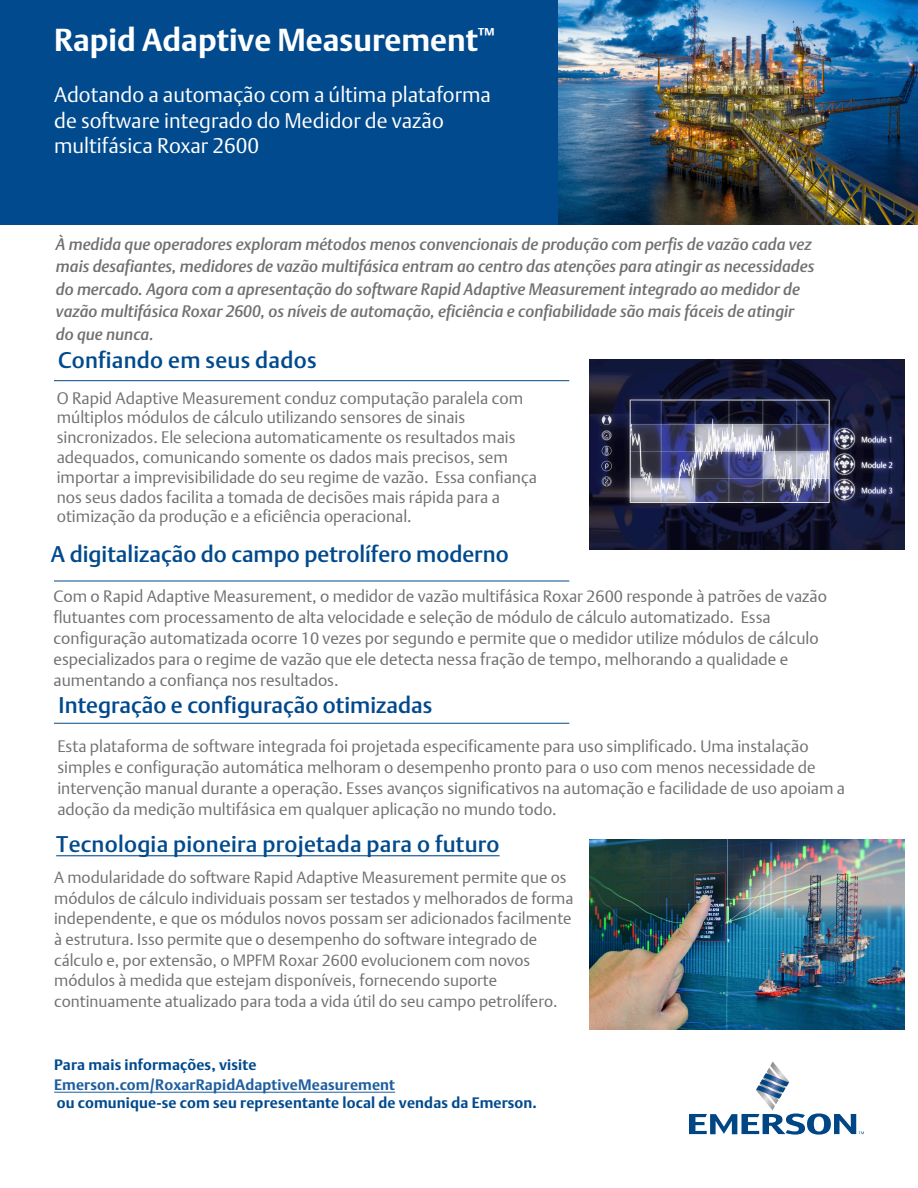
<style>
.page{position:relative;width:918px;height:1188px;background:#fff}
.page>*{position:absolute;margin:0;border:0;box-sizing:border-box;transform-origin:0 0}
.t1{font:700 31.5px "DTL Argo T";color:#fff}
.t2{font:500 22.5px "DTL Argo T";color:#00498c}
.t3{font:500 22.5px "DTL Argo T";letter-spacing:.01em;color:#004a8d}
.t4{font:300 21px/25.5px "DTL Argo T";color:#fff}
.t5{font:300 16.5px/19.8px "DTL Argo T";color:#717173}
.t6{font:16.5px/21px "DTL Argo T Light";color:#707073}
.t7{font:italic 500 16.5px/22.5px "DTL Argo T";color:#707073}
.t8{font:16.2px/20.7px "DTL Argo T Light";color:#707073}
.t9{font:700 15px/18.9px "DTL Argo T";letter-spacing:.01em;color:#004a8d}
.s1{color:#1f5e9d}
</style>
<div class="page">
<svg style="left:689px;top:1061px;width:175px;height:74px"></svg>
<div style="left:0;top:0;width:558px;height:225px;background:#004a8d"></div>
<hr style="left:54px;top:380px;width:515px;height:1px;background:#004a8d">
<hr style="left:54px;top:581px;width:515px;height:1px;background:#004a8d">
<img style="left:590px;top:360px;width:315px;height:189px">
<hr style="left:54px;top:723px;width:515px;height:1px;background:#004a8d">
<img style="left:558px;top:0;width:360px;height:225px">
<img style="left:590px;top:839px;width:315px;height:190px">
<hr style="left:56px;top:855px;width:444px;height:1px;background:#004a8d">
<hr style="left:54px;top:1092px;width:341px;height:1px;background:#1f5e9d">
<p class="t1" style="left:54px;top:21px;width:442px">Rapid Adaptive Measurement<sup>™</sup></p>
<p class="t4" style="left:54px;top:82px;width:438px">Adotando a automação com a última plataforma de software integrado do Medidor de vazão multifásica Roxar 2600</p>
<p class="t7" style="left:56px;top:232px;width:760px">À medida que operadores exploram métodos menos convencionais de produção com perfis de vazão cada vez mais desafiantes, medidores de vazão multifásica entram ao centro das atenções para atingir as necessidades do mercado. Agora com a apresentação do software Rapid Adaptive Measurement integrado ao medidor de vazão multifásica Roxar 2600, os níveis de automação, eficiência e confiabilidade são mais fáceis de atingir do que nunca.</p>
<p class="t3" style="left:58px;top:346px;width:260px">Confiando em seus dados</p>
<p class="t5" style="left:57px;top:388px;width:482px">O Rapid Adaptive Measurement conduz computação paralela com múltiplos módulos de cálculo utilizando sensores de sinais sincronizados. Ele seleciona automaticamente os resultados mais adequados, comunicando somente os dados mais precisos, sem importar a imprevisibilidade do seu regime de vazão. Essa confiança nos seus dados facilita a tomada de decisões mais rápida para a otimização da produção e a eficiência operacional.</p>
<h2 class="t2" style="left:51px;top:541px;width:459px">A digitalização do campo petrolífero moderno</h2>
<p class="t6" style="left:54px;top:585px;width:775px">Com o Rapid Adaptive Measurement, o medidor de vazão multifásica Roxar 2600 responde à patrões de vazão flutuantes com processamento de alta velocidade e seleção de módulo de cálculo automatizado. Essa configuração automatizada ocorre 10 vezes por segundo e permite que o medidor utilize módulos de cálculo especializados para o regime de vazão que ele detecta nessa fração de tempo, melhorando a qualidade e aumentando a confiança nos resultados.</p>
<h2 class="t2" style="left:59px;top:692px;width:375px">Integração e configuração otimizadas</h2>
<p class="t5" style="left:57px;top:736px;width:789px;line-height:21px">Esta plataforma de software integrada foi projetada especificamente para uso simplificado. Uma instalação simples e configuração automática melhoram o desempenho pronto para o uso com menos necessidade de intervenção manual durante a operação. Esses avanços significativos na automação e facilidade de uso apoiam a adoção da medição multifásica em qualquer aplicação no mundo todo.</p>
<p class="t3" style="left:56px;top:831px;width:445px">Tecnologia pioneira projetada para o futuro</p>
<p class="t8" style="left:54px;top:867px;width:521px">A modularidade do software Rapid Adaptive Measurement permite que os módulos de cálculo individuais possam ser testados y melhorados de forma independente, e que os módulos novos possam ser adicionados facilmente à estrutura. Isso permite que o desempenho do software integrado de cálculo e, por extensão, o MPFM Roxar 2600 evolucionem com novos módulos à medida que estejam disponíveis, fornecendo suporte continuamente atualizado para toda a vida útil do seu campo petrolífero.</p>
<p class="t9" style="left:54px;top:1055px;width:484px">Para mais informações, visite<br><span class="s1">Emerson.com/RoxarRapidAdaptiveMeasurement<br></span>ou comunique-se com seu representante local de vendas da Emerson.</p>
</div>
